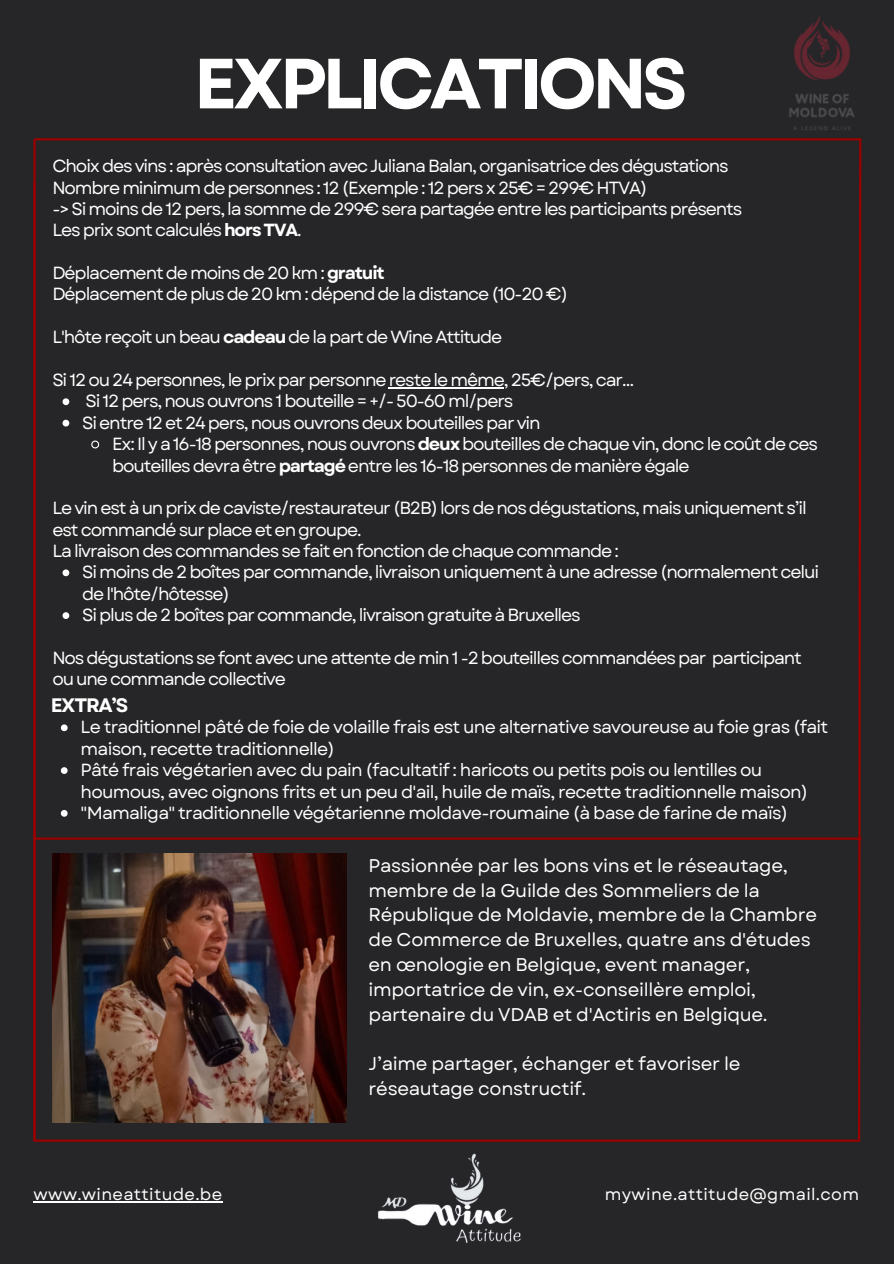
<style>
.page{position:relative;width:894px;height:1264px;background:#fff}
.page>*{position:absolute;margin:0;border:0;box-sizing:border-box;transform-origin:0 0}
.t1{font:700 70.8px "Garet";letter-spacing:-.065em;color:#fff}
.t2{font:700 19.5px "Garet";letter-spacing:-.065em;color:#fff}
.t3{font:18.45px/24.8px "Garet";letter-spacing:-.015em;color:#fff}
.t4{font:17.55px/21.3px "Garet";letter-spacing:-.065em;color:#fff}
.t5{font:17.55px/21.3px "Garet";letter-spacing:-.045em;color:#fff}
.t6{font:16.5px "Garet";letter-spacing:.02em;color:#fff}
.s1{font-weight:700}
</style>
<div class="page">
<div style="left:0;top:0;width:893px;height:1263px;background:#262628"></div>
<hr style="left:33px;top:1139px;width:827px;height:2px;background:#900">
<svg style="left:856px;top:138px;width:6px;height:1003px"></svg>
<hr style="left:34px;top:138px;width:827px;height:2px;background:#900">
<hr style="left:33px;top:139px;width:3px;height:1000px;background:#900">
<img style="left:365px;top:1139px;width:163px;height:104px">
<hr style="left:35px;top:837px;width:826px;height:2px;background:#900">
<img style="left:52px;top:853px;width:294px;height:269px">
<img style="left:783px;top:16px;width:76px;height:125px">
<hr style="left:388px;top:387px;width:115px;height:1px;background:#fff">
<svg style="left:63px;top:398px;width:6px;height:7px"></svg>
<svg style="left:63px;top:420px;width:6px;height:6px"></svg>
<svg style="left:91px;top:440px;width:9px;height:9px"></svg>
<svg style="left:63px;top:569px;width:6px;height:7px"></svg>
<svg style="left:63px;top:612px;width:6px;height:7px"></svg>
<svg style="left:61px;top:724px;width:7px;height:7px"></svg>
<svg style="left:61px;top:767px;width:7px;height:7px"></svg>
<svg style="left:61px;top:810px;width:7px;height:6px"></svg>
<hr style="left:33px;top:1201px;width:189px;height:1px;background:#fff">
<p class="t1" style="left:194px;top:33px;width:495px">EXPLICATIONS</p>
<p class="t4" style="left:52px;top:155px;width:677px">Choix des vins : après consultation avec Juliana Balan, organisatrice des dégustations</p>
<p class="t4" style="left:52px;top:177px;width:596px">Nombre minimum de personnes : 12 (Exemple : 12 pers x 25€ = 299€ HTVA)</p>
<p class="t4" style="left:52px;top:198px;width:691px">-&gt; Si moins de 12 pers, la somme de 299€ sera partagée entre les participants présents</p>
<p class="t4" style="left:52px;top:219px;width:251px">Les prix sont calculés <span class="s1">hors TVA</span>.</p>
<p class="t4" style="left:52px;top:262px;width:334px">Déplacement de moins de 20 km : <span class="s1">gratuit</span></p>
<p class="t4" style="left:52px;top:284px;width:517px">Déplacement de plus de 20 km : dépend de la distance (10-20 €)</p>
<p class="t4" style="left:52px;top:326px;width:451px">L'hôte reçoit un beau <span class="s1">cadeau</span> de la part de Wine Attitude</p>
<p class="t4" style="left:52px;top:369px;width:583px">Si 12 ou 24 personnes, le prix par personne reste le même, 25€/pers, car…</p>
<p class="t4" style="left:85px;top:390px;width:429px">Si 12 pers, nous ouvrons 1 bouteille = +/- 50-60 ml/pers</p>
<p class="t4" style="left:82px;top:412px;width:460px">Si entre 12 et 24 pers, nous ouvrons deux bouteilles par vin</p>
<p class="t4" style="left:112px;top:433px;width:707px">Ex: Il y a 16-18 personnes, nous ouvrons <span class="s1">deux</span> bouteilles de chaque vin, donc le coût de ces bouteilles devra être <span class="s1">partagé</span> entre les 16-18 personnes de manière égale</p>
<h2 class="t4" style="left:52px;top:497px;width:755px">Le vin est à un prix de caviste/restaurateur (B2B) lors de nos dégustations, mais uniquement s’il est commandé sur place et en groupe.</h2>
<p class="t4" style="left:52px;top:540px;width:567px">La livraison des commandes se fait en fonction de chaque commande :</p>
<p class="t4" style="left:82px;top:561px;width:738px">Si moins de 2 boîtes par commande, livraison uniquement à une adresse (normalement celui de l'hôte/hôtesse)</p>
<p class="t4" style="left:82px;top:604px;width:500px">Si plus de 2 boîtes par commande, livraison gratuite à Bruxelles</p>
<p class="t4" style="left:52px;top:647px;width:750px">Nos dégustations se font avec une attente de min 1 -2 bouteilles commandées par participant ou une commande collective</p>
<h3 class="t2" style="left:51px;top:691px;width:79px">EXTRA’S</h3>
<h3 class="t5" style="left:81px;top:716px;width:749px">Le traditionnel pâté de foie de volaille frais est une alternative savoureuse au foie gras (fait maison, recette traditionnelle)</h3>
<p class="t5" style="left:81px;top:759px;width:729px">Pâté frais végétarien avec du pain (facultatif : haricots ou petits pois ou lentilles ou houmous, avec oignons frits et un peu d'ail, huile de maïs, recette traditionnelle maison)</p>
<p class="t5" style="left:81px;top:802px;width:709px">"Mamaliga" traditionnelle végétarienne moldave-roumaine (à base de farine de maïs)</p>
<p class="t6" style="left:33px;top:1182px;width:190px">www.wineattitude.be</p>
<p class="t3" style="left:368px;top:853px;width:450px">Passionnée par les bons vins et le réseautage, membre de la Guilde des Sommeliers de la République de Moldavie, membre de la Chambre de Commerce de Bruxelles, quatre ans d'études en œnologie en Belgique, event manager, importatrice de vin, ex-conseillère emploi, partenaire du VDAB et d'Actiris en Belgique.</p>
<p class="t3" style="left:368px;top:1051px;width:373px">J’aime partager, échanger et favoriser le réseautage constructif.</p>
<p class="t6" style="left:604px;top:1182px;width:256px">mywine.attitude@gmail.com</p>
</div>
